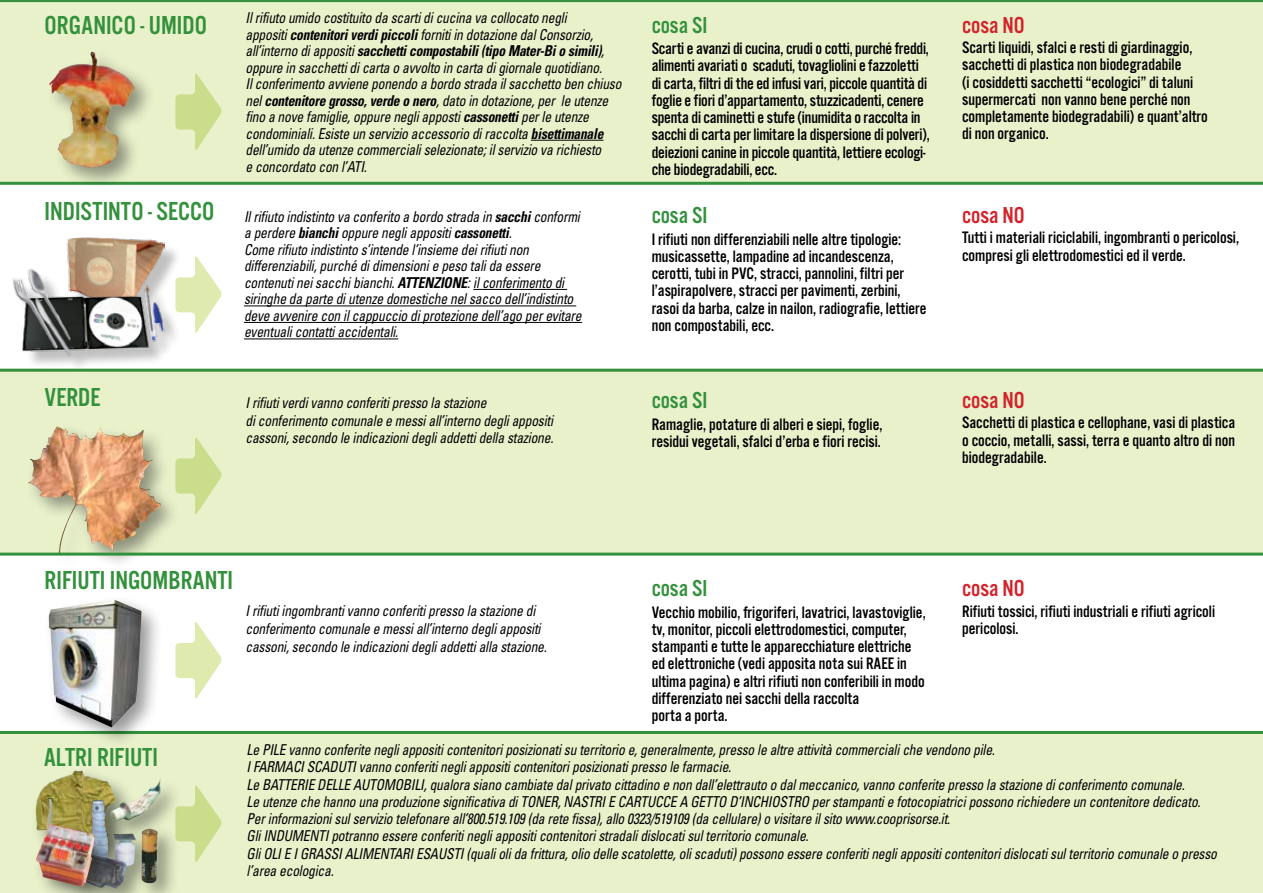
<style>
.page{position:relative;width:1263px;height:893px;background:#fff}
.page>*{position:absolute;margin:0;border:0;box-sizing:border-box;transform-origin:0 0}
.t1{font:27px "Alternate Got No 3 D";color:#33913c}
.t2{font:24px "Alternate Got No 3 D";color:#33913c}
.t3{font:24px "Alternate Got No 3 D";color:#d2232a}
.t4{font:17.25px/17.2px "Alternate Got No 3 D";color:#000}
.t5{font:italic condensed 15px/16.5px "Univers";letter-spacing:-.015em;color:#000;scale:.9 1}
.s1{font-weight:700}
</style>
<div class="page">
<div style="left:0;top:370px;width:1263px;height:183px;background:#e9f1cb"></div>
<div style="left:25px;top:422px;width:157px;height:152px;background:#000;opacity:.4"></div>
<img style="left:27px;top:426px;width:134px;height:127px">
<div style="left:0;top:732px;width:1263px;height:161px;background:#e9f1cb"></div>
<hr style="left:0;top:369px;width:1263px;height:3px;background:#33913c">
<hr style="left:0;top:553px;width:1263px;height:3px;background:#33913c">
<hr style="left:0;top:731px;width:1263px;height:3px;background:#33913c">
<div style="left:0;top:0;width:1263px;height:182px;background:#e9f1cb"></div>
<hr style="left:0;top:0;width:1263px;height:2px;background:#33913c">
<hr style="left:0;top:182px;width:1263px;height:3px;background:#33913c">
<div style="left:45px;top:47px;width:112px;height:143px;background:#000;opacity:.4"></div>
<img style="left:49px;top:52px;width:87px;height:117px">
<div style="left:43px;top:595px;width:121px;height:154px;background:#000;opacity:.4"></div>
<img style="left:49px;top:600px;width:93px;height:127px">
<div style="left:136px;top:824px;width:44px;height:69px;background:#000;opacity:.4"></div>
<div style="left:31px;top:765px;width:106px;height:104px;background:#000;opacity:.4"></div>
<img style="left:59px;top:770px;width:17px;height:8px">
<div style="left:44px;top:795px;width:114px;height:98px;background:#000;opacity:.4"></div>
<img style="left:49px;top:800px;width:87px;height:89px">
<div style="left:105px;top:776px;width:78px;height:67px;background:#000;opacity:.4"></div>
<img style="left:110px;top:779px;width:51px;height:42px">
<div style="left:31px;top:819px;width:86px;height:74px;background:#000;opacity:.4"></div>
<img style="left:36px;top:824px;width:59px;height:63px">
<svg style="left:175px;top:784px;width:47px;height:79px"></svg>
<svg style="left:175px;top:622px;width:47px;height:77px"></svg>
<svg style="left:175px;top:437px;width:47px;height:78px"></svg>
<svg style="left:182px;top:256px;width:40px;height:77px"></svg>
<svg style="left:175px;top:73px;width:47px;height:77px"></svg>
<div style="left:17px;top:240px;width:165px;height:133px;background:#000;opacity:.25"></div>
<img style="left:13px;top:237px;width:151px;height:123px">
<hr style="left:531px;top:140px;width:72px;height:1px;background:#000">
<hr style="left:473px;top:289px;width:94px;height:1px;background:#000">
<hr style="left:244px;top:306px;width:332px;height:1px;background:#000">
<hr style="left:244px;top:322px;width:338px;height:1px;background:#000">
<hr style="left:244px;top:339px;width:154px;height:1px;background:#000">
<h1 class="t1" style="left:45px;top:11px;width:117px">ORGANICO - umido</h1>
<p class="t5" style="left:245px;top:9px;width:419px">Il rifiuto umido costituito da scarti di cucina va collocato negli<br>appositi <span class="s1">contenitori verdi piccoli</span> forniti in dotazione dal Consorzio, all’interno di appositi <span class="s1">sacchetti compostabili (tipo Mater-Bi o simili)</span>, oppure in sacchetti di carta o avvolto in carta di giornale quotidiano.<br>Il conferimento avviene ponendo a bordo strada il sacchetto ben chiuso nel <span class="s1">contenitore grosso, verde o nero</span>, dato in dotazione, per le utenze fino a nove famiglie, oppure negli apposti <span class="s1">cassonetti</span> per le utenze condominiali. Esiste un servizio accessorio di raccolta <span class="s1">bisettimanale </span>dell’umido da utenze commerciali selezionate; il servizio va richiesto<br>e concordato con l’ATI.</p>
<h2 class="t2" style="left:652px;top:12px;width:57px">cosa SI</h2>
<h2 class="t3" style="left:962px;top:12px;width:64px">cosa NO</h2>
<p class="t4" style="left:652px;top:40px;width:280px">Scarti e avanzi di cucina, crudi o cotti, purché freddi, alimenti avariati o scaduti, tovagliolini e fazzoletti di carta, filtri di the ed infusi vari, piccole quantità di foglie e fiori d’appartamento, stuzzicadenti, cenere spenta di caminetti e stufe (inumidita o raccolta in sacchi di carta per limitare la dispersione di polveri), deiezioni canine in piccole quantità, lettiere ecologi&shy;che biodegradabili, ecc.</p>
<p class="t4" style="left:962px;top:39px;width:247px">Scarti liquidi, sfalci e resti di giardinaggio, sacchetti di plastica non biodegradabile<br>(i cosiddetti sacchetti “ecologici” di taluni supermercati non vanno bene perché non completamente biodegradabili) e quant’altro di non organico.</p>
<h1 class="t1" style="left:45px;top:197px;width:125px">INDISTINTO - secco</h1>
<p class="t5" style="left:244px;top:208px;width:377px">Il rifiuto indistinto va conferito a bordo strada in <span class="s1">sacchi</span> conformi a perdere <span class="s1">bianchi</span> oppure negli appositi <span class="s1">cassonetti</span>.<br>Come rifiuto indistinto s’intende l’insieme dei rifiuti non differenziabili, purché di dimensioni e peso tali da essere contenuti nei sacchi bianchi. <span class="s1">ATTENZIONE</span>: il conferimento di siringhe da parte di utenze domestiche nel sacco dell’indistinto deve avvenire con il cappuccio di protezione dell’ago per evitare eventuali contatti accidentali.</p>
<h2 class="t2" style="left:652px;top:203px;width:57px">cosa SI</h2>
<h2 class="t3" style="left:962px;top:203px;width:64px">cosa NO</h2>
<p class="t4" style="left:652px;top:230px;width:276px">I rifiuti non differenziabili nelle altre tipologie: musicassette, lampadine ad incandescenza, cerotti, tubi in PVC, stracci, pannolini, filtri per l’aspirapolvere, stracci per pavimenti, zerbini, rasoi da barba, calze in nailon, radiografie, lettiere non compostabili, ecc.</p>
<p class="t4" style="left:962px;top:229px;width:278px">Tutti i materiali riciclabili, ingombranti o pericolosi, compresi gli elettrodomestici ed il verde.</p>
<h1 class="t1" style="left:45px;top:383px;width:57px">VERDE</h1>
<p class="t5" style="left:245px;top:394px;width:344px;line-height:17.2px">I rifiuti verdi vanno conferiti presso la stazione<br>di conferimento comunale e messi all’interno degli appositi cassoni, secondo le indicazioni degli addetti della stazione.</p>
<h2 class="t2" style="left:652px;top:388px;width:57px">cosa SI</h2>
<h2 class="t3" style="left:962px;top:388px;width:64px">cosa NO</h2>
<p class="t4" style="left:652px;top:415px;width:232px">Ramaglie, potature di alberi e siepi, foglie, residui vegetali, sfalci d’erba e fiori recisi.</p>
<p class="t4" style="left:962px;top:414px;width:275px;text-align:justify">Sacchetti di plastica e cellophane, vasi di plastica o coccio, metalli, sassi, terra e quanto altro di non biodegradabile.</p>
<h1 class="t1" style="left:45px;top:566px;width:190px">RIFIUTI INGOMBRANTI</h1>
<h1 class="t1" style="left:44px;top:743px;width:116px">ALTRI RIFIUTI</h1>
<p class="t5" style="left:245px;top:601px;width:336px;line-height:18px">I rifiuti ingombranti vanno conferiti presso la stazione di conferimento comunale e messi all’interno degli appositi cassoni, secondo le indicazioni degli addetti alla stazione.</p>
<h2 class="t2" style="left:652px;top:576px;width:57px">cosa SI</h2>
<h2 class="t3" style="left:962px;top:576px;width:64px">cosa NO</h2>
<p class="t4" style="left:652px;top:603px;width:275px">Vecchio mobilio, frigoriferi, lavatrici, lavastoviglie, tv, monitor, piccoli elettrodomestici, computer, stampanti e tutte le apparecchiature elettriche ed elettroniche (vedi apposita nota sui RAEE in ultima pagina) e altri rifiuti non conferibili in modo differenziato nei sacchi della raccolta<br>porta a porta.</p>
<p class="t4" style="left:962px;top:602px;width:254px">Rifiuti tossici, rifiuti industriali e rifiuti agricoli pericolosi.</p>
<p class="t5" style="left:247px;top:741px;width:1079px;line-height:17.2px">Le PILE vanno conferite negli appositi contenitori posizionati su territorio e, generalmente, presso le altre attività commerciali che vendono pile.<br>I FARMACI SCADUTI vanno conferiti negli appositi contenitori posizionati presso le farmacie.<br>Le BATTERIE DELLE AUTOMOBILI, qualora siano cambiate dal privato cittadino e non dall’elettrauto o dal meccanico, vanno conferite presso la stazione di conferimento comunale.<br>Le utenze che hanno una produzione significativa di TONER, NASTRI E CARTUCCE A GETTO D’INCHIOSTRO per stampanti e fotocopiatrici possono richiedere un contenitore dedicato.<br>Per informazioni sul servizio telefonare all’800.519.109 (da rete fissa), allo 0323/519109 (da cellulare) o visitare il sito www.cooprisorse.it.<br>Gli INDUMENTI potranno essere conferiti negli appositi contenitori stradali dislocati sul territorio comunale.<br>Gli OLI E I GRASSI ALIMENTARI ESAUSTI (quali oli da frittura, olio delle scatolette, oli scaduti) possono essere conferiti negli appositi contenitori dislocati sul territorio comunale o presso l’area ecologica.</p>
</div>
